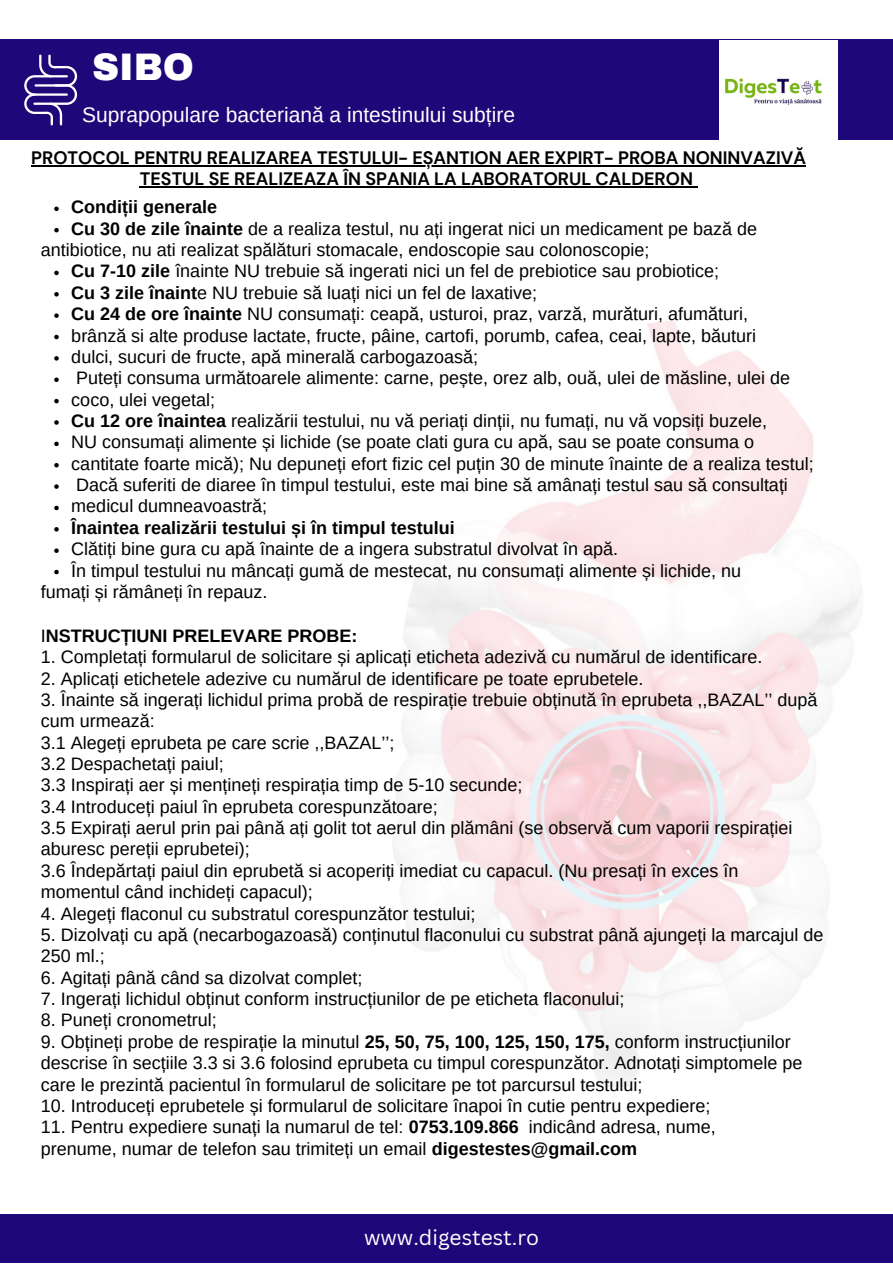
<style>
.page{position:relative;width:893px;height:1264px;background:#fff}
.page>*{position:absolute;margin:0;border:0;box-sizing:border-box;transform-origin:0 0}
.t1{font:900 37.5px "Archivo";color:#fff}
.t2{font:21px "Arimo";color:#fff}
.t3{font:21px "Canva Sans";color:#fff}
.t4{font:18px "Arimo";color:#000}
.t5{font:700 18px "DM Sans";color:#000}
.t6{font:700 18px "Arimo";color:#000}
.s1{font-weight:700}
.s2{font-weight:400}
</style>
<div class="page">
<div style="left:0;top:39px;width:892px;height:100px;background:#1e0779"></div>
<div style="left:0;top:1214px;width:892px;height:48px;background:#1e0779"></div>
<svg style="left:24px;top:55px;width:53px;height:70px"></svg>
<img style="left:719px;top:41px;width:118px;height:98px">
<img style="left:393px;top:321px;width:470px;height:766px">
<hr style="left:31px;top:165px;width:774px;height:1px;background:#000">
<hr style="left:140px;top:186px;width:553px;height:1px;background:#000">
<svg style="left:54px;top:206px;width:5px;height:5px"></svg>
<svg style="left:54px;top:228px;width:5px;height:4px"></svg>
<svg style="left:54px;top:271px;width:5px;height:4px"></svg>
<svg style="left:54px;top:292px;width:5px;height:4px"></svg>
<svg style="left:54px;top:313px;width:5px;height:5px"></svg>
<svg style="left:54px;top:335px;width:5px;height:4px"></svg>
<svg style="left:54px;top:356px;width:5px;height:4px"></svg>
<svg style="left:54px;top:377px;width:5px;height:5px"></svg>
<svg style="left:54px;top:399px;width:5px;height:4px"></svg>
<svg style="left:54px;top:420px;width:5px;height:5px"></svg>
<svg style="left:54px;top:441px;width:5px;height:5px"></svg>
<svg style="left:54px;top:463px;width:5px;height:4px"></svg>
<svg style="left:54px;top:484px;width:5px;height:5px"></svg>
<svg style="left:54px;top:505px;width:5px;height:5px"></svg>
<svg style="left:54px;top:527px;width:5px;height:4px"></svg>
<svg style="left:54px;top:548px;width:5px;height:5px"></svg>
<svg style="left:54px;top:570px;width:5px;height:4px"></svg>
<p class="t1" style="left:92px;top:47px;width:103px">SIBO</p>
<p class="t2" style="left:82px;top:103px;width:434px">Suprapopulare bacteriană a intestinului subțire</p>
<p class="t5" style="left:31px;top:146px;width:776px">PROTOCOL PENTRU REALIZAREA TESTULUI- EȘANTION AER EXPIRT- PROBA NONINVAZIVĂ</p>
<p class="t5" style="left:140px;top:167px;width:554px">TESTUL SE REALIZEAZA ÎN SPANIA LA LABORATORUL CALDERON</p>
<p class="t6" style="left:71px;top:197px;width:147px">Condiții generale</p>
<p class="t4" style="left:71px;top:218px;width:687px"><span class="s1">Cu 30 de zile înainte</span> de a realiza testul, nu ați ingerat nici un medicament pe bază de</p>
<p class="t4" style="left:71px;top:261px;width:649px"><span class="s1">Cu 7-10 zile</span> înainte NU trebuie să ingerati nici un fel de prebiotice sau probiotice;</p>
<p class="t4" style="left:71px;top:282px;width:467px"><span class="s1">Cu 3 zile înaint</span>e NU trebuie să luați nici un fel de laxative;</p>
<p class="t4" style="left:71px;top:304px;width:678px"><span class="s1">Cu 24 de ore înainte</span> NU consumați: ceapă, usturoi, praz, varză, murături, afumături,</p>
<p class="t4" style="left:71px;top:325px;width:686px">brânză si alte produse lactate, fructe, pâine, cartofi, porumb, cafea, ceai, lapte, băuturi</p>
<p class="t4" style="left:71px;top:346px;width:408px">dulci, sucuri de fructe, apă minerală carbogazoasă;</p>
<p class="t4" style="left:76px;top:368px;width:715px">Puteți consuma următoarele alimente: carne, pește, orez alb, ouă, ulei de măsline, ulei de</p>
<p class="t4" style="left:71px;top:389px;width:145px">coco, ulei vegetal;</p>
<p class="t4" style="left:71px;top:410px;width:697px"><span class="s1">Cu 12 ore înaintea</span> realizării testului, nu vă periați dinții, nu fumați, nu vă vopsiți buzele,</p>
<p class="t4" style="left:71px;top:432px;width:684px">NU consumați alimente și lichide (se poate clati gura cu apă, sau se poate consuma o</p>
<p class="t4" style="left:71px;top:453px;width:744px">cantitate foarte mică); Nu depuneți efort fizic cel puțin 30 de minute înainte de a realiza testul;</p>
<p class="t4" style="left:76px;top:475px;width:713px">Dacă suferiti de diaree în timpul testului, este mai bine să amânați testul sau să consultați</p>
<p class="t4" style="left:71px;top:496px;width:197px">medicul dumneavoastră;</p>
<p class="t6" style="left:71px;top:517px;width:385px">Înaintea realizării testului și în timpul testului</p>
<p class="t4" style="left:71px;top:539px;width:548px">Clătiți bine gura cu apă înainte de a ingera substratul divolvat în apă.</p>
<p class="t4" style="left:71px;top:560px;width:671px">În timpul testului nu mâncați gumă de mestecat, nu consumați alimente și lichide, nu</p>
<p class="t4" style="left:41px;top:240px;width:610px">antibiotice, nu ati realizat spălături stomacale, endoscopie sau colonoscopie;</p>
<p class="t4" style="left:41px;top:581px;width:228px">fumați și rămâneți în repauz.</p>
<p class="t6" style="left:41px;top:625px;width:318px"><span class="s2">I</span>NSTRUCȚIUNI PRELEVARE PROBE:</p>
<p class="t4" style="left:41px;top:647px;width:723px">1. Completați formularul de solicitare și aplicați eticheta adezivă cu numărul de identificare.</p>
<p class="t4" style="left:41px;top:668px;width:604px">2. Aplicați etichetele adezive cu numărul de identificare pe toate eprubetele.</p>
<p class="t4" style="left:41px;top:689px;width:778px">3. Înainte să ingerați lichidul prima probă de respirație trebuie obținută în eprubeta ,,BAZAL’’ după</p>
<p class="t4" style="left:41px;top:711px;width:115px">cum urmează:</p>
<p class="t4" style="left:41px;top:732px;width:355px">3.1 Alegeți eprubeta pe care scrie ,,BAZAL’’;</p>
<p class="t4" style="left:41px;top:753px;width:184px">3.2 Despachetați paiul;</p>
<p class="t4" style="left:41px;top:775px;width:483px">3.3 Inspirați aer și mențineți respirația timp de 5-10 secunde;</p>
<p class="t4" style="left:41px;top:796px;width:398px">3.4 Introduceți paiul în eprubeta corespunzătoare;</p>
<p class="t4" style="left:41px;top:817px;width:753px">3.5 Expirați aerul prin pai până ați golit tot aerul din plămâni (se observă cum vaporii respirației</p>
<p class="t4" style="left:41px;top:839px;width:210px">aburesc pereții eprubetei);</p>
<p class="t4" style="left:41px;top:860px;width:699px">3.6 Îndepărtați paiul din eprubetă si acoperiți imediat cu capacul. (Nu presați în exces în</p>
<p class="t4" style="left:41px;top:881px;width:273px">momentul când inchideți capacul);</p>
<p class="t4" style="left:41px;top:903px;width:436px">4. Alegeți flaconul cu substratul corespunzător testului;</p>
<p class="t4" style="left:41px;top:924px;width:784px">5. Dizolvați cu apă (necarbogazoasă) conținutul flaconului cu substrat până ajungeți la marcajul de</p>
<p class="t4" style="left:41px;top:946px;width:65px">250 ml.;</p>
<p class="t4" style="left:41px;top:967px;width:323px">6. Agitați până când sa dizolvat complet;</p>
<p class="t4" style="left:41px;top:988px;width:585px">7. Ingerați lichidul obținut conform instrucțiunilor de pe eticheta flaconului;</p>
<p class="t4" style="left:41px;top:1010px;width:177px">8. Puneți cronometrul;</p>
<p class="t4" style="left:41px;top:1031px;width:751px">9. Obțineți probe de respirație la minutul <span class="s1">25, 50, 75, 100, 125, 150, 175,</span> conform instrucțiunilor</p>
<p class="t4" style="left:41px;top:1052px;width:763px">descrise în secțiile 3.3 si 3.6 folosind eprubeta cu timpul corespunzător. Adnotați simptomele pe</p>
<p class="t4" style="left:41px;top:1074px;width:603px">care le prezintă pacientul în formularul de solicitare pe tot parcursul testului;</p>
<p class="t4" style="left:41px;top:1095px;width:671px">10. Introduceți eprubetele și formularul de solicitare înapoi în cutie pentru expediere;</p>
<p class="t4" style="left:41px;top:1116px;width:676px">11. Pentru expediere sunați la numarul de tel: <span class="s1">0753.109.866</span> indicând adresa, nume,</p>
<p class="t4" style="left:41px;top:1138px;width:598px">prenume, numar de telefon sau trimiteți un email <span class="s1">digestestes@gmail.com</span></p>
<p class="t3" style="left:364px;top:1222px;width:176px">www.digestest.ro</p>
</div>
